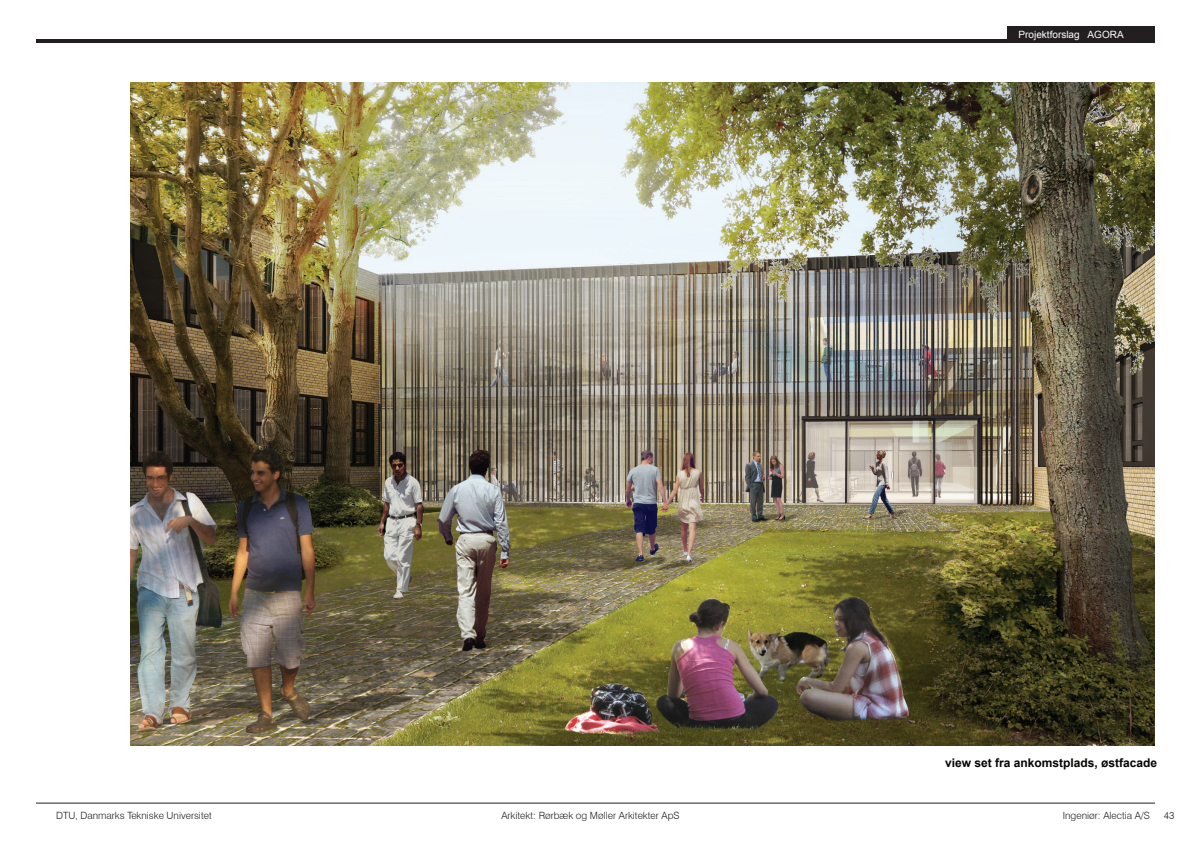
<style>
.page{position:relative;width:1191px;height:842px;background:#fff}
.page>*{position:absolute;margin:0;border:0;box-sizing:border-box;transform-origin:0 0}
.t1{font:700 12px "Arial";color:#050503}
.t2{font:300 10px "Swiss 721 BT";color:#231f20}
.t3{font:10px "Arial";color:#fff}
</style>
<div class="page">
<hr style="left:36px;top:803px;width:1119px;height:1px;background:#231f20">
<div style="left:1007px;top:26px;width:148px;height:15px;background:#231f20"></div>
<hr style="left:36px;top:39px;width:1119px;height:4px;background:#231f20">
<img style="left:131px;top:83px;width:1024px;height:663px">
<p class="t3" style="left:1018px;top:27px;width:107px">Projektforslag AGORA</p>
<p class="t1" style="left:945px;top:755px;width:214px">view set fra ankomstplads, østfacade</p>
<p class="t2" style="left:56px;top:809px;width:157px">DTU, Danmarks Tekniske Universitet</p>
<p class="t2" style="left:501px;top:809px;width:180px">Arkitekt: Rørbæk og Møller Arkitekter ApS</p>
<p class="t2" style="left:1062px;top:809px;width:89px">Ingeniør: Alectia A/S</p>
<p class="t2" style="left:1164px;top:809px;width:12px">43</p>
</div>
